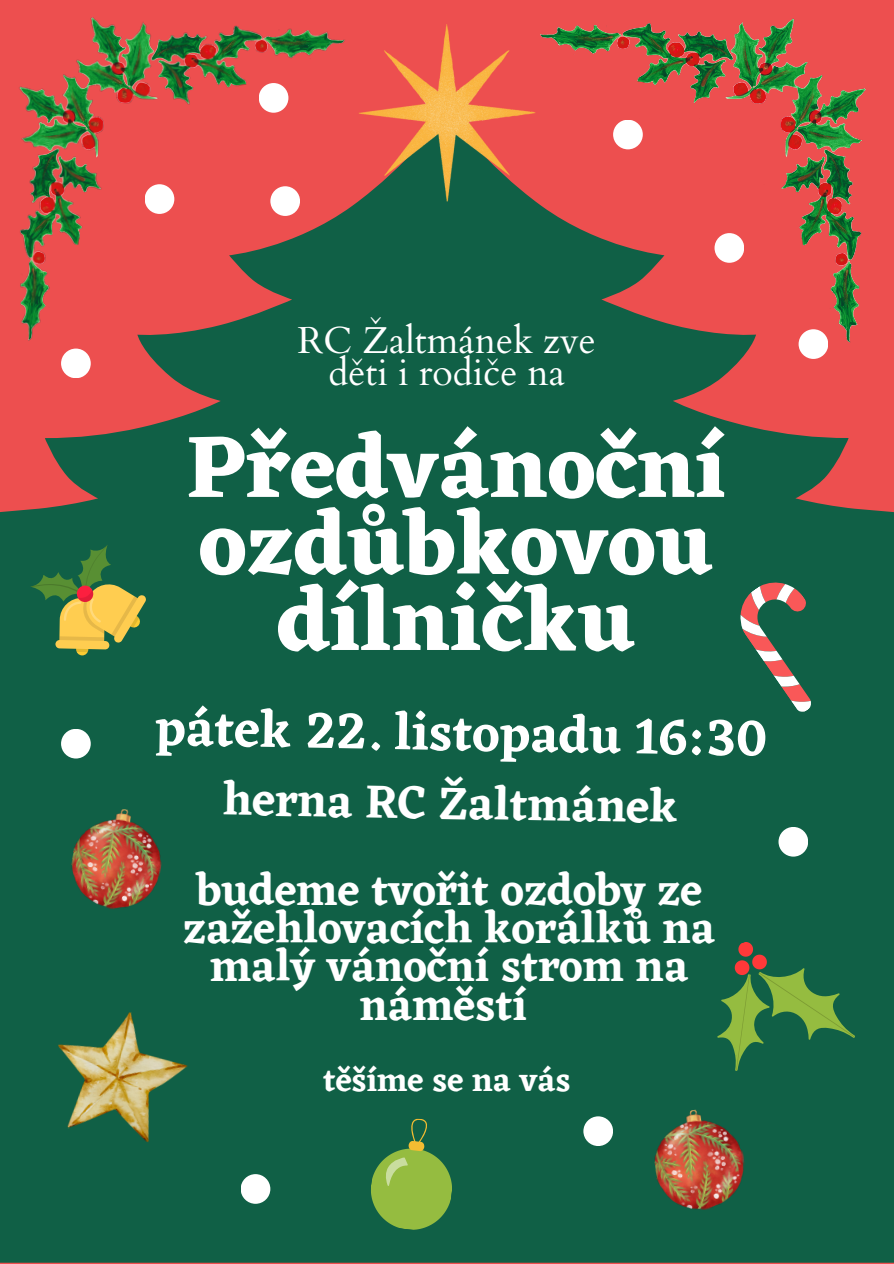
<style>
.page{position:relative;width:894px;height:1264px;background:#fff}
.page>*{position:absolute;margin:0;border:0;box-sizing:border-box;transform-origin:0 0}
.t1{font:700 90px/76.5px "Eczar";color:#fff;text-align:center}
.t2{font:600 52.5px "Eczar";color:#fff}
.t3{font:600 47.25px "Eczar";color:#fff}
.t4{font:600 45px/38.2px "Eczar";color:#fff;text-align:center}
.t5{font:37.5px/31.5px "Cardo";color:#fff;text-align:center}
.t6{font:600 33.3px "Eczar";color:#fff}
</style>
<div class="page">
<div style="left:0;top:113px;width:893px;height:1149px;background:#106046"></div>
<img style="left:358px;top:24px;width:162px;height:177px">
<svg style="left:28px;top:541px;width:131px;height:129px"></svg>
<svg style="left:706px;top:940px;width:149px;height:133px"></svg>
<svg style="left:733px;top:573px;width:80px;height:141px"></svg>
<svg style="left:366px;top:1117px;width:90px;height:116px"></svg>
<div style="left:798px;top:329px;width:30px;height:30px;background:#fff;border-radius:50%"></div>
<div style="left:61px;top:348px;width:30px;height:30px;background:#fff;border-radius:50%"></div>
<div style="left:778px;top:827px;width:30px;height:29px;background:#fff;border-radius:50%"></div>
<div style="left:240px;top:1174px;width:30px;height:29px;background:#fff;border-radius:50%"></div>
<img style="left:520px;top:7px;width:357px;height:343px">
<img style="left:1px;top:1px;width:353px;height:366px">
<div style="left:613px;top:120px;width:29px;height:29px;background:#fff;border-radius:50%"></div>
<div style="left:145px;top:184px;width:29px;height:30px;background:#fff;border-radius:50%"></div>
<div style="left:270px;top:186px;width:30px;height:30px;background:#fff;border-radius:50%"></div>
<div style="left:714px;top:233px;width:30px;height:30px;background:#fff;border-radius:50%"></div>
<div style="left:61px;top:728px;width:30px;height:30px;background:#fff;border-radius:50%"></div>
<img style="left:648px;top:1104px;width:101px;height:110px">
<img style="left:66px;top:802px;width:102px;height:112px">
<img style="left:45px;top:1001px;width:150px;height:145px">
<div style="left:583px;top:1116px;width:30px;height:29px;background:#fff;border-radius:50%"></div>
<p class="t5" style="left:297px;top:326px;width:300px">RC Žaltmánek zve děti i rodiče na</p>
<p class="t1" style="left:186px;top:427px;width:540px">Předvánoční ozdůbkovou dílničku</p>
<h2 class="t2" style="left:156px;top:696px;width:613px;rotate:1deg">pátek 22. listopadu 16:30</h2>
<p class="t3" style="left:223px;top:770px;width:456px;rotate:1deg">herna RC Žaltmánek</p>
<p class="t4" style="left:183px;top:870px;width:533px">budeme tvořit ozdoby ze zažehlovacích korálků na malý vánoční strom na náměstí</p>
<h3 class="t6" style="left:323px;top:1060px;width:249px">těšíme se na vás</h3>
</div>
